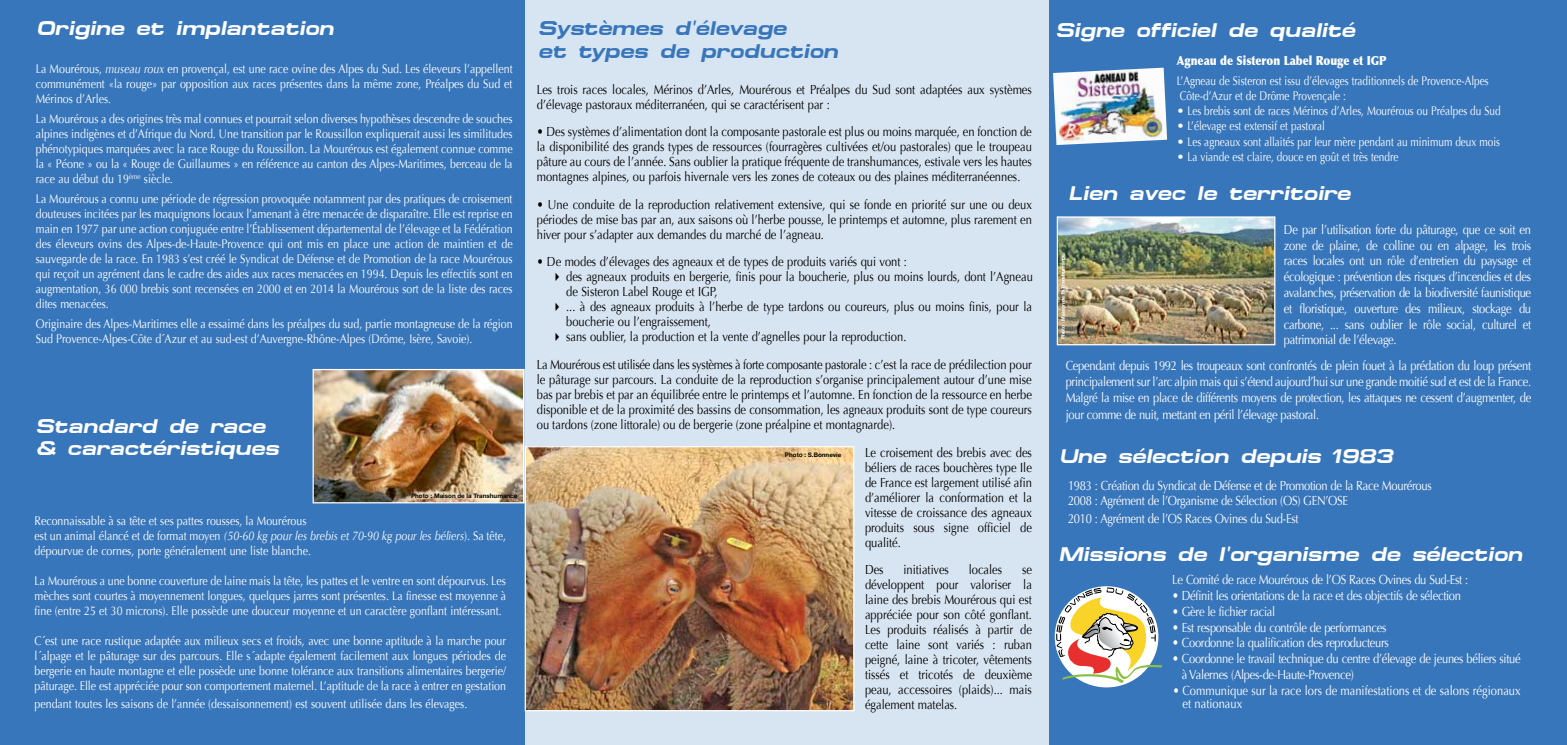
<style>
.page{position:relative;width:1567px;height:745px;background:#fff}
.page>*{position:absolute;margin:0;border:0;box-sizing:border-box;transform-origin:0 0}
.t1{font:italic 700 20px/22.5px "Micro Extend FLF";color:#fff}
.t2{font:italic 700 20px/22.5px "Micro Extend FLF";color:#3876bb}
.t3{font:13.12px/15px "Optima";color:#000;text-align:justify;scale:.85 1}
.t4{font:13.12px/15.8px "Optima";letter-spacing:-.025em;color:#fff;text-align:justify;scale:.85 1}
.t5{font:13.12px/13.5px "Optima";color:#fff;scale:.85 1}
.t6{font:12.5px/15px "Optima";color:#fff;text-align:justify;scale:.85 1}
.t7{font:12.5px "Optima";color:#fff}
.t8{font:12.5px/15px "Optima";color:#fff;scale:.8 1}
.t9{font:900 12.5px "Optima";color:#fff;scale:.85 1}
.t10{font:700 6.25px "Helvetica Neue";color:#000}
.t11{font:700 5px "Helvetica Neue";color:#fff}
.s1{font-style:italic}
</style>
<div class="page">
<div style="left:1035px;top:0;width:531px;height:744px;background:#3876bb"></div>
<div style="left:510px;top:0;width:539px;height:744px;background:#d7e4f1"></div>
<div style="left:0;top:0;width:524px;height:744px;background:#3876bb"></div>
<img style="left:1053px;top:68px;width:114px;height:77px">
<img style="left:526px;top:448px;width:326px;height:260px">
<div style="left:524px;top:446px;width:330px;height:264px;border:1px solid #fff"></div>
<svg style="left:1056px;top:587px;width:106px;height:95px"></svg>
<img style="left:314px;top:371px;width:208px;height:130px">
<div style="left:312px;top:369px;width:212px;height:134px;border:1px solid #fff"></div>
<img style="left:1058px;top:218px;width:215px;height:125px">
<div style="left:1056px;top:216px;width:219px;height:129px;border:1px solid #fff"></div>
<h1 class="t1" style="left:36px;top:17px;width:299px">Origine et implantation</h1>
<h1 class="t2" style="left:538px;top:17px;width:301px">Systèmes d'élevage<br>et types de production</h1>
<h1 class="t1" style="left:1055px;top:18px;width:301px">Signe officiel de qualité</h1>
<p class="t9" style="left:1176px;top:53px;width:248px">Agneau de Sisteron Label Rouge et IGP</p>
<p class="t8" style="left:1176px;top:74px;width:391px">L’Agneau de Sisteron est issu d’élevages traditionnels de Provence-Alpes<br>Côte-d’Azur et de Drôme Provençale :</p>
<p class="t7" style="left:1176px;top:104px;width:325px">• Les brebis sont de races Mérinos d’Arles, Mourérous ou Préalpes du Sud</p>
<p class="t7" style="left:1176px;top:119px;width:150px">• L’élevage est extensif et pastoral</p>
<p class="t7" style="left:1176px;top:134px;width:325px">• Les agneaux sont allaités par leur mère pendant au minimum deux mois</p>
<p class="t7" style="left:1176px;top:149px;width:223px">• La viande est claire, douce en goût et très tendre</p>
<p class="t6" style="left:36px;top:61px;width:562px">La Mourérous, <span class="s1">museau roux</span> en provençal, est une race ovine des Alpes du Sud. Les éleveurs l’appellent communément «la rouge» par opposition aux races présentes dans la même zone, Préalpes du Sud et Mérinos d’Arles.</p>
<p class="t6" style="left:36px;top:111px;width:562px">La Mourérous a des origines très mal connues et pourrait selon diverses hypothèses descendre de souches alpines indigènes et d’Afrique du Nord. Une transition par le Roussillon expliquerait aussi les similitudes phénotypiques marquées avec la race Rouge du Roussillon. La Mourérous est également connue comme la « Péone » ou la « Rouge de Guillaumes » en référence au canton des Alpes-Maritimes, berceau de la race au début du 19<sup>ème</sup> siècle.</p>
<p class="t6" style="left:36px;top:191px;width:562px">La Mourérous a connu une période de régression provoquée notamment par des pratiques de croisement douteuses incitées par les maquignons locaux l’amenant à être menacée de disparaître. Elle est reprise en main en 1977 par une action conjuguée entre l’Établissement départemental de l’élevage et la Fédération des éleveurs ovins des Alpes-de-Haute-Provence qui ont mis en place une action de maintien et de sauvegarde de la race. En 1983 s’est créé le Syndicat de Défense et de Promotion de la race Mourérous qui reçoit un agrément dans le cadre des aides aux races menacées en 1994. Depuis les effectifs sont en augmentation, 36 000 brebis sont recensées en 2000 et en 2014 la Mourérous sort de la liste des races dites menacées.</p>
<p class="t6" style="left:36px;top:316px;width:562px">Originaire des Alpes-Maritimes elle a essaimé dans les préalpes du sud, partie montagneuse de la région<br>Sud Provence-Alpes-Côte d ́Azur et au sud-est d’Auvergne-Rhône-Alpes (Drôme, Isère, Savoie).</p>
<p class="t3" style="left:537px;top:82px;width:584px">Les trois races locales, Mérinos d’Arles, Mourérous et Préalpes du Sud sont adaptées aux systèmes d’élevage pastoraux méditerranéen, qui se caractérisent par :</p>
<p class="t3" style="left:537px;top:124px;width:584px">• Des systèmes d’alimentation dont la composante pastorale est plus ou moins marquée, en fonction de la disponibilité des grands types de ressources (fourragères cultivées et/ou pastorales) que le troupeau pâture au cours de l’année. Sans oublier la pratique fréquente de transhumances, estivale vers les hautes montagnes alpines, ou parfois hivernale vers les zones de coteaux ou des plaines méditerranéennes.</p>
<p class="t3" style="left:537px;top:197px;width:584px">• Une conduite de la reproduction relativement extensive, qui se fonde en priorité sur une ou deux périodes de mise bas par an, aux saisons où l’herbe pousse, le printemps et automne, plus rarement en hiver pour s’adapter aux demandes du marché de l’agneau.</p>
<p class="t3" style="left:537px;top:254px;width:437px">• De modes d’élevages des agneaux et de types de produits variés qui vont :</p>
<p class="t3" style="left:566px;top:269px;width:550px;text-indent:-15px">✔ des agneaux produits en bergerie, finis pour la boucherie, plus ou moins lourds, dont l’Agneau de Sisteron Label Rouge et IGP,</p>
<p class="t3" style="left:566px;top:299px;width:549px;text-indent:-15px">✔ ... à des agneaux produits à l’herbe de type tardons ou coureurs, plus ou moins finis, pour la boucherie ou l’engraissement,</p>
<p class="t3" style="left:537px;top:323px;width:584px;line-height:27.5px;text-indent:15px">✔ sans oublier, la production et la vente d’agnelles pour la reproduction.<br>La Mourérous est utilisée dans les systèmes à forte composante pastorale : c’est la race de prédilection pour</p>
<p class="t3" style="left:537px;top:372px;width:584px">le pâturage sur parcours. La conduite de la reproduction s’organise principalement autour d’une mise bas par brebis et par an équilibrée entre le printemps et l’automne. En fonction de la ressource en herbe disponible et de la proximité des bassins de consommation, les agneaux produits sont de type coureurs ou tardons (zone littorale) ou de bergerie (zone préalpine et montagnarde).</p>
<p class="t3" style="left:865px;top:444px;width:198px">Le croisement des brebis avec des béliers de races bouchères type Ile de France est largement utilisé afin d’améliorer la conformation et la vitesse de croissance des agneaux produits sous signe officiel de qualité.</p>
<p class="t3" style="left:865px;top:562px;width:23px">Des</p>
<p class="t3" style="left:903px;top:562px;width:55px">initiatives</p>
<p class="t3" style="left:968px;top:562px;width:41px">locales</p>
<h1 class="t1" style="left:1068px;top:182px;width:283px">Lien avec le territoire</h1>
<p class="t4" style="left:1283px;top:221px;width:292px">De par l’utilisation forte du pâturage, que ce soit en zone de plaine, de colline ou en alpage, les trois races locales ont un rôle d’entretien du paysage et écologique : prévention des risques d’incendies et des avalanches, préservation de la biodiversité faunistique et floristique, ouverture des milieux, stockage du carbone, ... sans oublier le rôle social, culturel et patrimonial de l’élevage.</p>
<p class="t4" style="left:1065px;top:357px;width:549px">Cependant depuis 1992 les troupeaux sont confrontés de plein fouet à la prédation du loup présent principalement sur l’arc alpin mais qui s’étend aujourd’hui sur une grande moitié sud et est de la France.<br>Malgré la mise en place de différents moyens de protection, les attaques ne cessent d’augmenter, de</p>
<p class="t4" style="left:1065px;top:406px;width:300px">jour comme de nuit, mettant en péril l’élevage pastoral.</p>
<h1 class="t1" style="left:1059px;top:444px;width:335px">Une sélection depuis 1983</h1>
<p class="t4" style="left:1067px;top:477px;width:429px">1983 : Création du Syndicat de Défense et de Promotion de la Race Mourérous<br>2008 : Agrément de l’Organisme de Sélection (OS) GEN’OSE</p>
<p class="t4" style="left:1067px;top:511px;width:273px">2010 : Agrément de l’OS Races Ovines du Sud-Est</p>
<h1 class="t1" style="left:1058px;top:542px;width:465px">Missions de l'organisme de sélection</h1>
<p class="t4" style="left:1172px;top:571px;width:350px">Le Comité de race Mourérous de l’OS Races Ovines du Sud-Est :</p>
<p class="t4" style="left:1172px;top:587px;width:341px">• Définit les orientations de la race et des objectifs de sélection</p>
<p class="t4" style="left:1172px;top:603px;width:123px">• Gère le fichier racial</p>
<p class="t4" style="left:1172px;top:619px;width:253px">• Est responsable du contrôle de performances</p>
<p class="t4" style="left:1172px;top:634px;width:256px">• Coordonne la qualification des reproducteurs</p>
<p class="t4" style="left:1181px;top:650px;width:400px;text-indent:-10px">• Coordonne le travail technique du centre d’élevage de jeunes béliers situé à Valernes (Alpes-de-Haute-Provence)</p>
<p class="t5" style="left:1182px;top:683px;width:399px;text-indent:-10px">• Communique sur la race lors de manifestations et de salons régionaux et nationaux</p>
<p class="t11" style="left:1058px;top:339px;width:87px;rotate:-90deg">Photo : Maison de la Transhumance</p>
<h1 class="t1" style="left:36px;top:414px;width:244px">Standard de race &amp; caractéristiques</h1>
<p class="t10" style="left:785px;top:448px;width:58px">Photo : S.Bonnevie</p>
<p class="t10" style="left:411px;top:490px;width:108px">Photo : Maison de la Transhumance</p>
<p class="t6" style="left:35px;top:513px;width:556px;text-align:left">Reconnaissable à sa tête et ses pattes rousses, la Mourérous<br>est un animal élancé et de format moyen <span class="s1">(50-60 kg pour les brebis et 70-90 kg pour les béliers</span>). Sa tête, dépourvue de cornes, porte généralement une liste blanche.</p>
<p class="t6" style="left:35px;top:573px;width:556px">La Mourérous a une bonne couverture de laine mais la tête, les pattes et le ventre en sont dépourvus. Les mèches sont courtes à moyennement longues, quelques jarres sont présentes. La finesse est moyenne à fine (entre 25 et 30 microns). Elle possède une douceur moyenne et un caractère gonflant intéressant.</p>
<p class="t6" style="left:35px;top:633px;width:556px">C ́est une race rustique adaptée aux milieux secs et froids, avec une bonne aptitude à la marche pour l ́alpage et le pâturage sur des parcours. Elle s ́adapte également facilement aux longues périodes de bergerie en haute montagne et elle possède une bonne tolérance aux transitions alimentaires bergerie/ pâturage. Elle est appréciée pour son comportement maternel. L’aptitude de la race à entrer en gestation</p>
<p class="t6" style="left:35px;top:695px;width:510px">pendant toutes les saisons de l’année (dessaisonnement) est souvent utilisée dans les élevages.</p>
<p class="t3" style="left:865px;top:562px;width:198px;text-indent:157px">se développent pour valoriser la laine des brebis Mourérous qui est appréciée pour son côté gonflant.<br>Les produits réalisés à partir de cette laine sont variés : ruban peigné, laine à tricoter, vêtements tissés et tricotés de deuxième peau, accessoires (plaids)... mais également matelas.</p>
</div>
